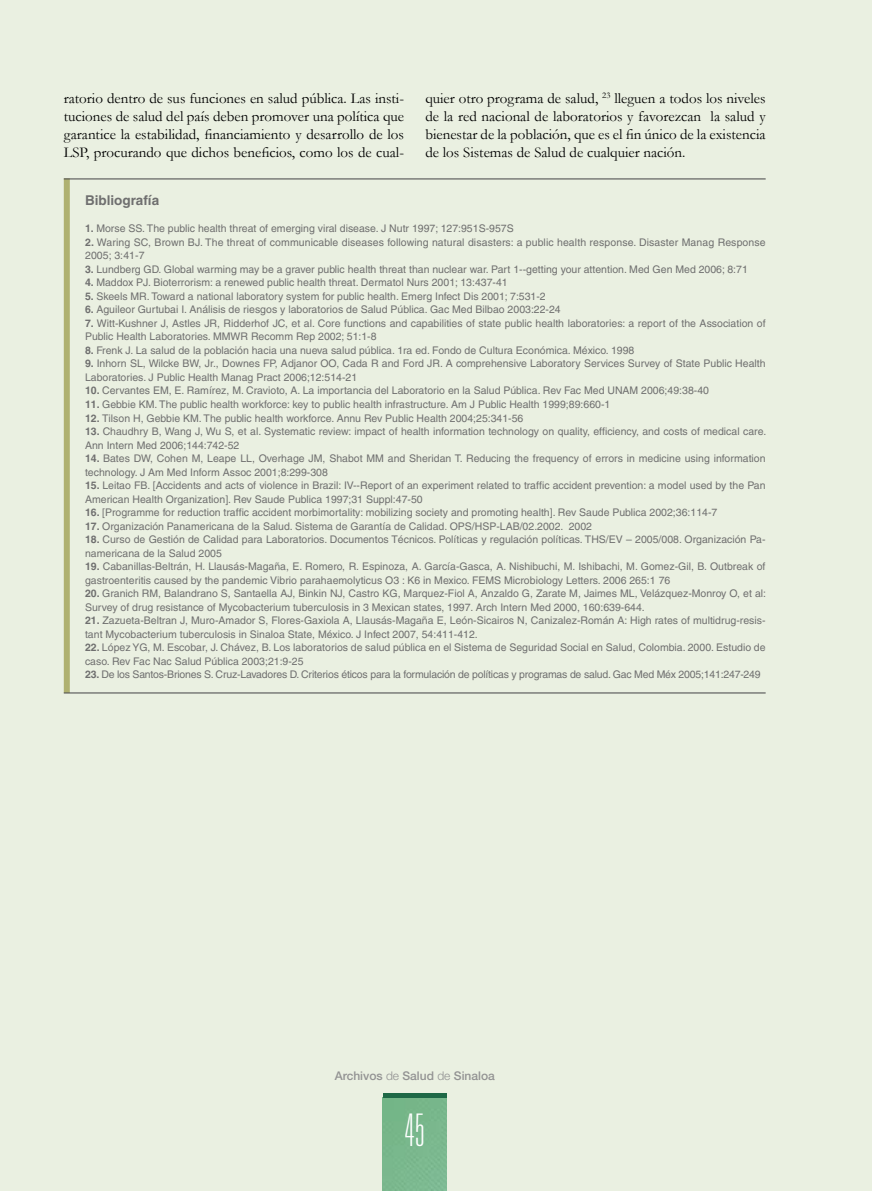
<style>
.page{position:relative;width:872px;height:1191px;background:#eaf0e1}
.page>*{position:absolute;margin:0;border:0;box-sizing:border-box;transform-origin:0 0}
.t1{font:100 ultra-condensed 45px "Univers";color:#fff}
.t2{font:15px/18px "Garamond";color:#000;text-align:justify}
.Bibliografía_título{font:700 13.5px "Helvetica";color:#6f6f6f}
.t3{font:500 12px "Helvetica Neue";color:#939393}
.Bibliografía{font:10.5px/13.5px "Helvetica";color:#6f6f6f}
.Bibliografía-2{font:10.5px "Helvetica";letter-spacing:-.02em;color:#6f6f6f}
.s1{font-weight:700}
.s2{font-weight:300}
</style>
<div class="page">
<div style="left:64px;top:178px;width:6px;height:515px;background:#afb170"></div>
<hr style="left:64px;top:178px;width:701px;height:1px;background:#565656">
<hr style="left:64px;top:692px;width:701px;height:1px;background:#565656">
<hr style="left:383px;top:1093px;width:63px;height:4px;background:#1e6846">
<p class="t2" style="left:64px;top:89px;width:342px">ratorio dentro de sus funciones en salud pública. Las insti&shy;tuciones de salud del país deben promover una política que garantice la estabilidad, financiamiento y desarrollo de los LSP, procurando que dichos beneficios, como los de cual-</p>
<p class="t2" style="left:425px;top:89px;width:342px">quier otro programa de salud, <sup>23</sup> lleguen a todos los niveles de la red nacional de laboratorios y favorezcan la salud y bienestar de la población, que es el fin único de la existencia de los Sistemas de Salud de cualquier nación.</p>
<p class="Bibliografía_título" style="left:85px;top:192px;width:76px">Bibliografía</p>
<p class="Bibliografía" style="left:85px;top:222px;width:430px"><span class="s1">1.</span> Morse SS. The public health threat of emerging viral disease. J Nutr 1997; 127:951S-957S</p>
<p class="Bibliografía" style="left:85px;top:235px;width:682px"><span class="s1">2.</span> Waring SC, Brown BJ. The threat of communicable diseases following natural disasters: a public health response. Disaster Manag Response<br>2005; 3:41-7</p>
<p class="Bibliografía" style="left:85px;top:262px;width:664px"><span class="s1">3.</span> Lundberg GD. Global warming may be a graver public health threat than nuclear war. Part 1--getting your attention. Med Gen Med 2006; 8:71</p>
<p class="Bibliografía" style="left:85px;top:276px;width:424px"><span class="s1">4.</span> Maddox PJ. Bioterrorism: a renewed public health threat. Dermatol Nurs 2001; 13:437-41</p>
<p class="Bibliografía" style="left:85px;top:289px;width:462px"><span class="s1">5.</span> Skeels MR. Toward a national laboratory system for public health. Emerg Infect Dis 2001; 7:531-2</p>
<p class="Bibliografía" style="left:85px;top:303px;width:477px"><span class="s1">6.</span> Aguileor Gurtubai I. Análisis de riesgos y laboratorios de Salud Pública. Gac Med Bilbao 2003:22-24</p>
<p class="Bibliografía" style="left:85px;top:316px;width:682px"><span class="s1">7.</span> Witt-Kushner J, Astles JR, Ridderhof JC, et al. Core functions and capabilities of state public health laboratories: a report of the Association of<br>Public Health Laboratories. MMWR Recomm Rep 2002; 51:1-8</p>
<p class="Bibliografía" style="left:85px;top:343px;width:551px"><span class="s1">8.</span> Frenk J. La salud de la población hacia una nueva salud pública. 1ra ed. Fondo de Cultura Económica. México. 1998</p>
<p class="Bibliografía" style="left:85px;top:357px;width:682px"><span class="s1">9.</span> Inhorn SL, Wilcke BW, Jr., Downes FP, Adjanor OO, Cada R and Ford JR. A comprehensive Laboratory Services Survey of State Public Health<br>Laboratories. J Public Health Manag Pract 2006;12:514-21</p>
<p class="Bibliografía" style="left:85px;top:384px;width:625px"><span class="s1">10.</span> Cervantes EM, E. Ramírez, M. Cravioto, A. La importancia del Laboratorio en la Salud Pública. Rev Fac Med UNAM 2006;49:38-40</p>
<p class="Bibliografía" style="left:85px;top:397px;width:527px"><span class="s1">11.</span> Gebbie KM. The public health workforce: key to public health infrastructure. Am J Public Health 1999;89:660-1</p>
<p class="Bibliografía" style="left:85px;top:411px;width:440px"><span class="s1">12.</span> Tilson H, Gebbie KM. The public health workforce. Annu Rev Public Health 2004;25:341-56</p>
<p class="Bibliografía" style="left:85px;top:424px;width:682px"><span class="s1">13.</span> Chaudhry B, Wang J, Wu S, et al. Systematic review: impact of health information technology on quality, efficiency, and costs of medical care.<br>Ann Intern Med 2006;144:742-52</p>
<p class="Bibliografía" style="left:85px;top:451px;width:682px"><span class="s1">14.</span> Bates DW, Cohen M, Leape LL, Overhage JM, Shabot MM and Sheridan T. Reducing the frequency of errors in medicine using information technology. J Am Med Inform Assoc 2001;8:299-308</p>
<p class="Bibliografía" style="left:85px;top:478px;width:682px"><span class="s1">15.</span> Leitao FB. [Accidents and acts of violence in Brazil: IV--Report of an experiment related to traffic accident prevention: a model used by the Pan<br>American Health Organization]. Rev Saude Publica 1997;31 Suppl:47-50</p>
<p class="Bibliografía" style="left:85px;top:505px;width:634px"><span class="s1">16.</span> [Programme for reduction traffic accident morbimortality: mobilizing society and promoting health]. Rev Saude Publica 2002;36:114-7</p>
<p class="Bibliografía" style="left:85px;top:519px;width:508px"><span class="s1">17.</span> Organización Panamericana de la Salud. Sistema de Garantía de Calidad. OPS/HSP-LAB/02.2002. 2002</p>
<p class="Bibliografía" style="left:85px;top:532px;width:682px"><span class="s1">18.</span> Curso de Gestión de Calidad para Laboratorios. Documentos Técnicos. Políticas y regulación políticas. THS/EV – 2005/008. Organización Pa&shy;namericana de la Salud 2005</p>
<p class="Bibliografía" style="left:85px;top:559px;width:682px"><span class="s1">19.</span> Cabanillas-Beltrán, H. Llausás-Magaña, E. Romero, R. Espinoza, A. García-Gasca, A. Nishibuchi, M. Ishibachi, M. Gomez-Gil, B. Outbreak of gastroenteritis caused by the pandemic Vibrio parahaemolyticus O3 : K6 in Mexico. FEMS Microbiology Letters. 2006 265:1 76</p>
<p class="Bibliografía" style="left:85px;top:586px;width:682px"><span class="s1">20.</span> Granich RM, Balandrano S, Santaella AJ, Binkin NJ, Castro KG, Marquez-Fiol A, Anzaldo G, Zarate M, Jaimes ML, Velázquez-Monroy O, et al:<br>Survey of drug resistance of Mycobacterium tuberculosis in 3 Mexican states, 1997. Arch Intern Med 2000, 160:639-644.</p>
<p class="Bibliografía" style="left:85px;top:613px;width:682px"><span class="s1">21.</span> Zazueta-Beltran J, Muro-Amador S, Flores-Gaxiola A, Llausás-Magaña E, León-Sicairos N, Canizalez-Román A: High rates of multidrug-resis&shy;tant Mycobacterium tuberculosis in Sinaloa State, México. J Infect 2007, 54:411-412.</p>
<p class="Bibliografía" style="left:85px;top:640px;width:682px"><span class="s1">22.</span> López YG, M. Escobar, J. Chávez, B. Los laboratorios de salud pública en el Sistema de Seguridad Social en Salud, Colombia. 2000. Estudio de caso. Rev Fac Nac Salud Pública 2003;21:9-25</p>
<p class="Bibliografía-2" style="left:85px;top:668px;width:677px"><span class="s1">23.</span> De los Santos-Briones S. Cruz-Lavadores D. Criterios éticos para la formulación de políticas y programas de salud. Gac Med Méx 2005;141:247-249</p>
<p class="t3" style="left:335px;top:1068px;width:162px">Archivos <span class="s2">de</span> Salud <span class="s2">de</span> Sinaloa</p>
<p class="t1" style="left:404px;top:1106px;width:22px">45</p>
</div>
